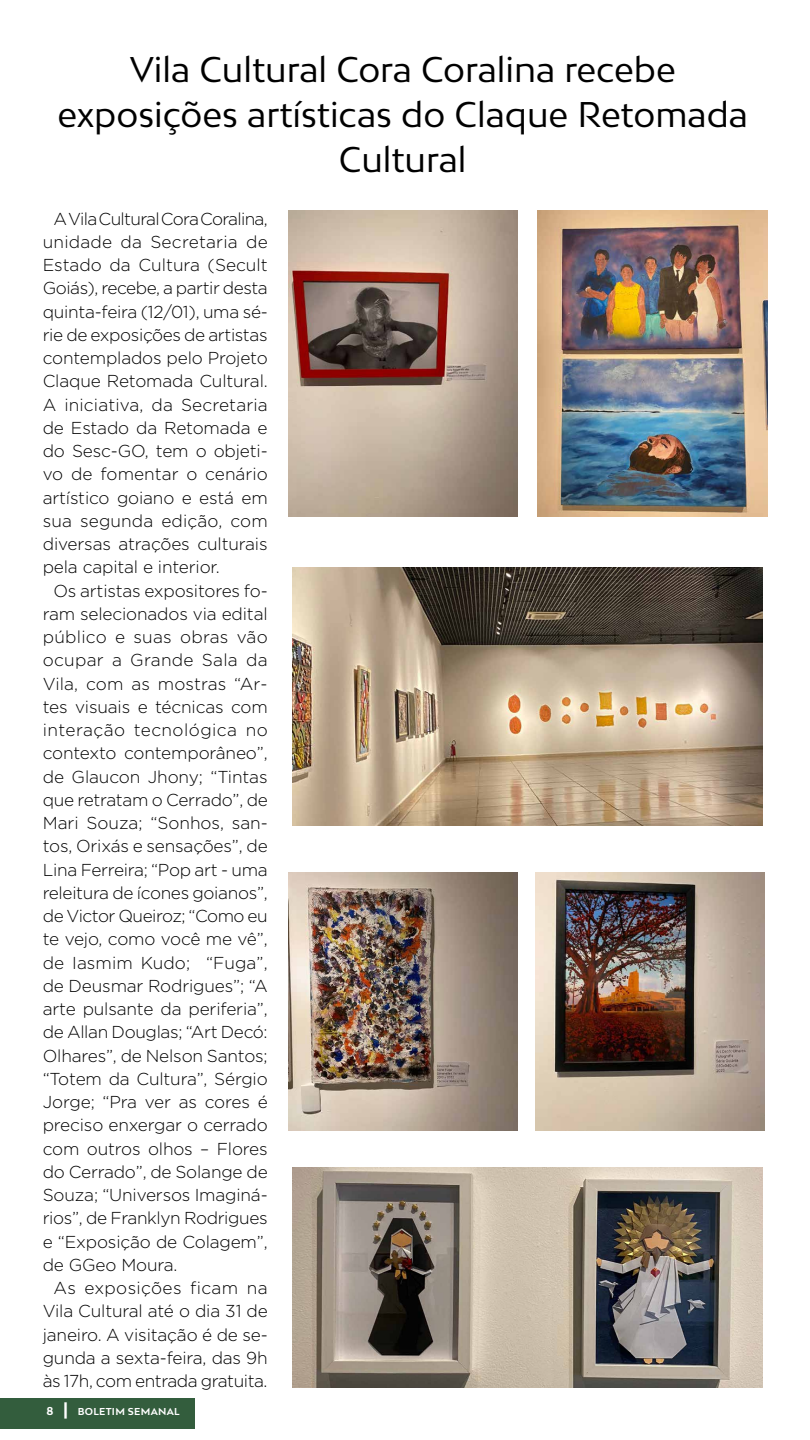
<style>
.page{position:relative;width:810px;height:1440px;background:#fff}
.page>*{position:absolute;margin:0;border:0;box-sizing:border-box;transform-origin:0 0}
.t1{font:33.75px/45px "Bw Mitga";color:#000;text-align:center}
.t2{font:300 17.25px/23.2px "Gotham";letter-spacing:-.01em;color:#000;text-align:justify}
.t3{font:700 9.45px "Bw Mitga";letter-spacing:.03em;color:#fff}
.s1{font-size:10.88px}
.s2{font-size:16.27px}
</style>
<div class="page">
<div style="left:0;top:1398px;width:195px;height:31px;background:#335d3d"></div>
<img style="left:293px;top:1167px;width:470px;height:221px">
<img style="left:536px;top:872px;width:229px;height:259px">
<img style="left:538px;top:211px;width:229px;height:306px">
<img style="left:288px;top:211px;width:230px;height:306px">
<img style="left:288px;top:872px;width:230px;height:259px">
<img style="left:293px;top:567px;width:470px;height:259px">
<h1 class="t1" style="left:57px;top:46px;width:692px">Vila Cultural Cora Coralina recebe exposições artísticas do Claque Retomada<br>Cultural</h1>
<p class="t2" style="left:43px;top:206px;width:227px;text-indent:11px">A Vila Cultural Cora Coralina, unidade da Secretaria de Estado da Cultura (Secult Goiás), recebe, a partir desta quinta-feira (12/01), uma sé&shy;rie de exposições de artistas contemplados pelo Projeto Claque Retomada Cultural.<br>A iniciativa, da Secretaria de Estado da Retomada e do Sesc-GO, tem o objeti&shy;vo de fomentar o cenário artístico goiano e está em sua segunda edição, com diversas atrações culturais pela capital e interior.</p>
<p class="t2" style="left:43px;top:578px;width:227px;text-indent:11px">Os artistas expositores fo&shy;ram selecionados via edital público e suas obras vão ocupar a Grande Sala da Vila, com as mostras “Ar&shy;tes visuais e técnicas com interação tecnológica no contexto contemporâneo”, de Glaucon Jhony; “Tintas que retratam o Cerrado”, de Mari Souza; “Sonhos, san&shy;tos, Orixás e sensações”, de Lina Ferreira; “Pop art - uma releitura de ícones goianos”, de Victor Queiroz; “Como eu te vejo, como você me vê”, de Iasmim Kudo; “Fuga”, de Deusmar Rodrigues”; “A arte pulsante da periferia”, de Allan Douglas; “Art Decó:<br>Olhares”, de Nelson Santos; “Totem da Cultura”, Sérgio Jorge; “Pra ver as cores é preciso enxergar o cerrado com outros olhos – Flores do Cerrado”, de Solange de Souza; “Universos Imaginá&shy;rios”, de Franklyn Rodrigues e “Exposição de Colagem”, de GGeo Moura.</p>
<p class="t2" style="left:43px;top:1276px;width:226px;text-indent:11px">As exposições ficam na Vila Cultural até o dia 31 de janeiro. A visitação é de se&shy;gunda a sexta-feira, das 9h às 17h, com entrada gratuita.</p>
<p class="t3" style="left:46px;top:1405px;width:135px"><span class="s1">8</span> <span class="s2">|</span> BOLETIM SEMANAL</p>
</div>
